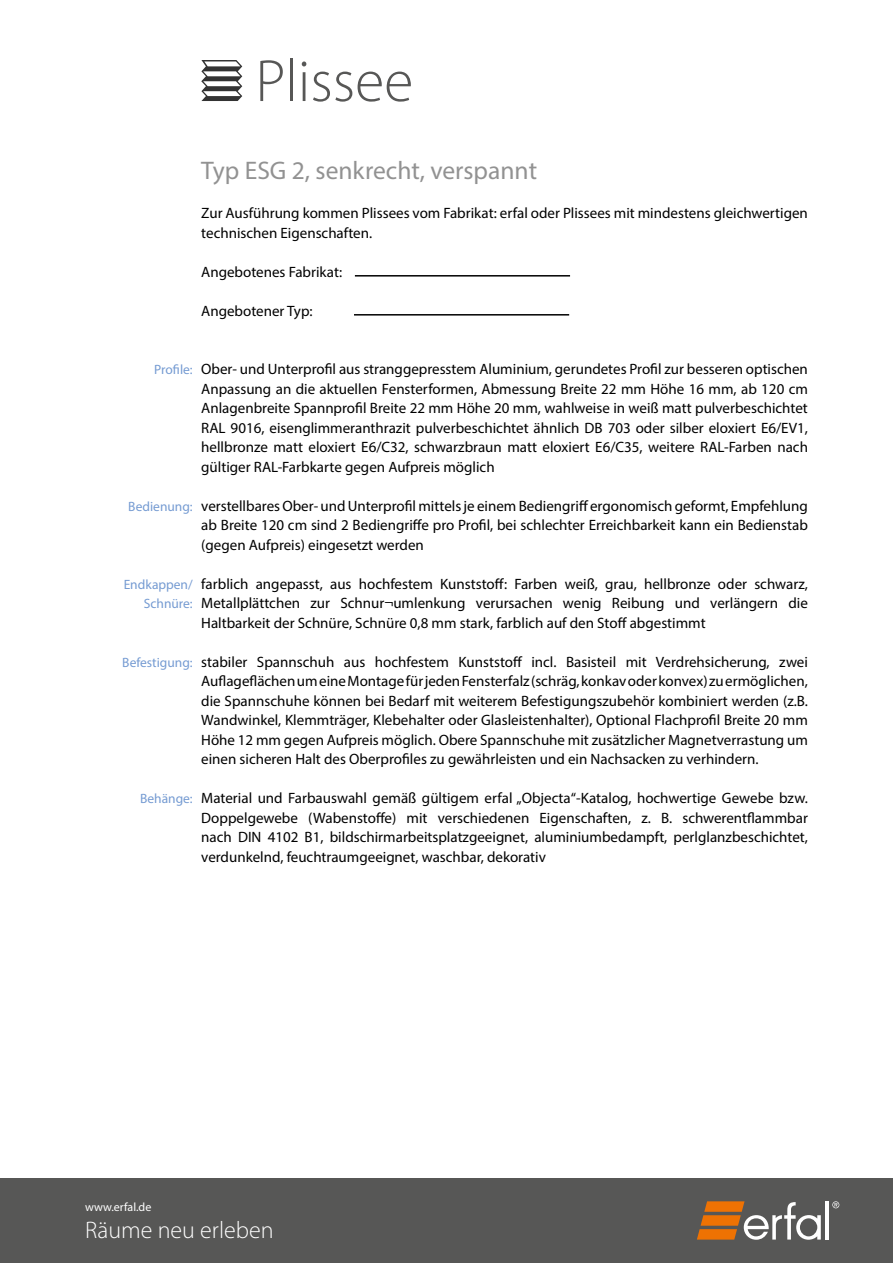
<style>
.page{position:relative;width:893px;height:1263px;background:#fff}
.page>*{position:absolute;margin:0;border:0;box-sizing:border-box;transform-origin:0 0}
.t1{font:300 60px "Myriad Pro";color:#575756}
.t2{font:25.5px "Myriad Pro";color:#929292}
.t3{font:300 24px "Myriad Pro";color:#fff}
.t4{font:15px/19.5px "Myriad Pro";color:#000;text-align:justify}
.t5{font:13.5px/19.5px "Myriad Pro";color:#759bd2;text-align:right}
.t6{font:12px "Myriad Pro";color:#fff}
</style>
<div class="page">
<div style="left:0;top:1178px;width:893px;height:85px;background:#575756"></div>
<hr style="left:826px;top:1201px;width:3px;height:38px;background:#fff">
<svg style="left:832px;top:1201px;width:7px;height:7px"></svg>
<svg style="left:697px;top:1201px;width:124px;height:38px"></svg>
<svg style="left:201px;top:60px;width:41px;height:41px"></svg>
<hr style="left:355px;top:275px;width:215px;height:2px;background:#000">
<hr style="left:354px;top:314px;width:215px;height:2px;background:#000">
<h1 class="t1" style="left:255px;top:45px;width:159px">Plissee</h1>
<h2 class="t2" style="left:201px;top:155px;width:337px">Typ ESG 2, senkrecht, verspannt</h2>
<p class="t4" style="left:201px;top:203px;width:608px">Zur Ausführung kommen Plissees vom Fabrikat: erfal oder Plissees mit mindestens gleichwertigen technischen Eigenschaften.</p>
<p class="t4" style="left:201px;top:262px;width:142px">Angebotenes Fabrikat:</p>
<p class="t4" style="left:201px;top:301px;width:113px">Angebotener Typ:</p>
<p class="t5" style="left:154px;top:360px;width:40px">Profile:</p>
<p class="t5" style="left:128px;top:496px;width:66px">Bedienung:</p>
<p class="t5" style="left:124px;top:574px;width:71px">Endkappen/<br>Schnüre:</p>
<p class="t5" style="left:122px;top:652px;width:72px">Befestigung:</p>
<p class="t5" style="left:140px;top:789px;width:54px">Behänge:</p>
<p class="t4" style="left:201px;top:359px;width:608px">Ober- und Unterprofil aus stranggepresstem Aluminium, gerundetes Profil zur besseren optischen Anpassung an die aktuellen Fensterformen, Abmessung Breite 22 mm Höhe 16 mm, ab 120 cm Anlagenbreite Spannprofil Breite 22 mm Höhe 20 mm, wahlweise in weiß matt pulverbeschichtet RAL 9016, eisenglimmeranthrazit pulverbeschichtet ähnlich DB 703 oder silber eloxiert E6/EV1, hellbronze matt eloxiert E6/C32, schwarzbraun matt eloxiert E6/C35, weitere RAL-Farben nach gültiger RAL-Farbkarte gegen Aufpreis möglich</p>
<p class="t4" style="left:201px;top:496px;width:608px">verstellbares Ober- und Unterprofil mittels je einem Bediengriff ergonomisch geformt, Empfehlung ab Breite 120 cm sind 2 Bediengriffe pro Profil, bei schlechter Erreichbarkeit kann ein Bedienstab (gegen Aufpreis) eingesetzt werden</p>
<p class="t4" style="left:201px;top:574px;width:608px">farblich angepasst, aus hochfestem Kunststoff: Farben weiß, grau, hellbronze oder schwarz, Metallplättchen zur Schnur¬umlenkung verursachen wenig Reibung und verlängern die Haltbarkeit der Schnüre, Schnüre 0,8 mm stark, farblich auf den Stoff abgestimmt</p>
<p class="t4" style="left:201px;top:652px;width:608px">stabiler Spannschuh aus hochfestem Kunststoff incl. Basisteil mit Verdrehsicherung, zwei Auflageflächen um eine Montage für jeden Fensterfalz (schräg, konkav oder konvex) zu ermöglichen, die Spannschuhe können bei Bedarf mit weiterem Befestigungszubehör kombiniert werden (z.B.<br>Wandwinkel, Klemmträger, Klebehalter oder Glasleistenhalter), Optional Flachprofil Breite 20 mm Höhe 12 mm gegen Aufpreis möglich. Obere Spannschuhe mit zusätzlicher Magnetverrastung um einen sicheren Halt des Oberprofiles zu gewährleisten und ein Nachsacken zu verhindern.</p>
<p class="t4" style="left:201px;top:788px;width:608px">Material und Farbauswahl gemäß gültigem erfal „Objecta“-Katalog, hochwertige Gewebe bzw.<br>Doppelgewebe (Wabenstoffe) mit verschiedenen Eigenschaften, z. B. schwerentflammbar nach DIN 4102 B1, bildschirmarbeitsplatzgeeignet, aluminiumbedampft, perlglanzbeschichtet, verdunkelnd, feuchtraumgeeignet, waschbar, dekorativ</p>
<p class="t6" style="left:85px;top:1200px;width:68px">www.erfal.de</p>
<h3 class="t3" style="left:85px;top:1216px;width:190px">Räume neu erleben</h3>
</div>
